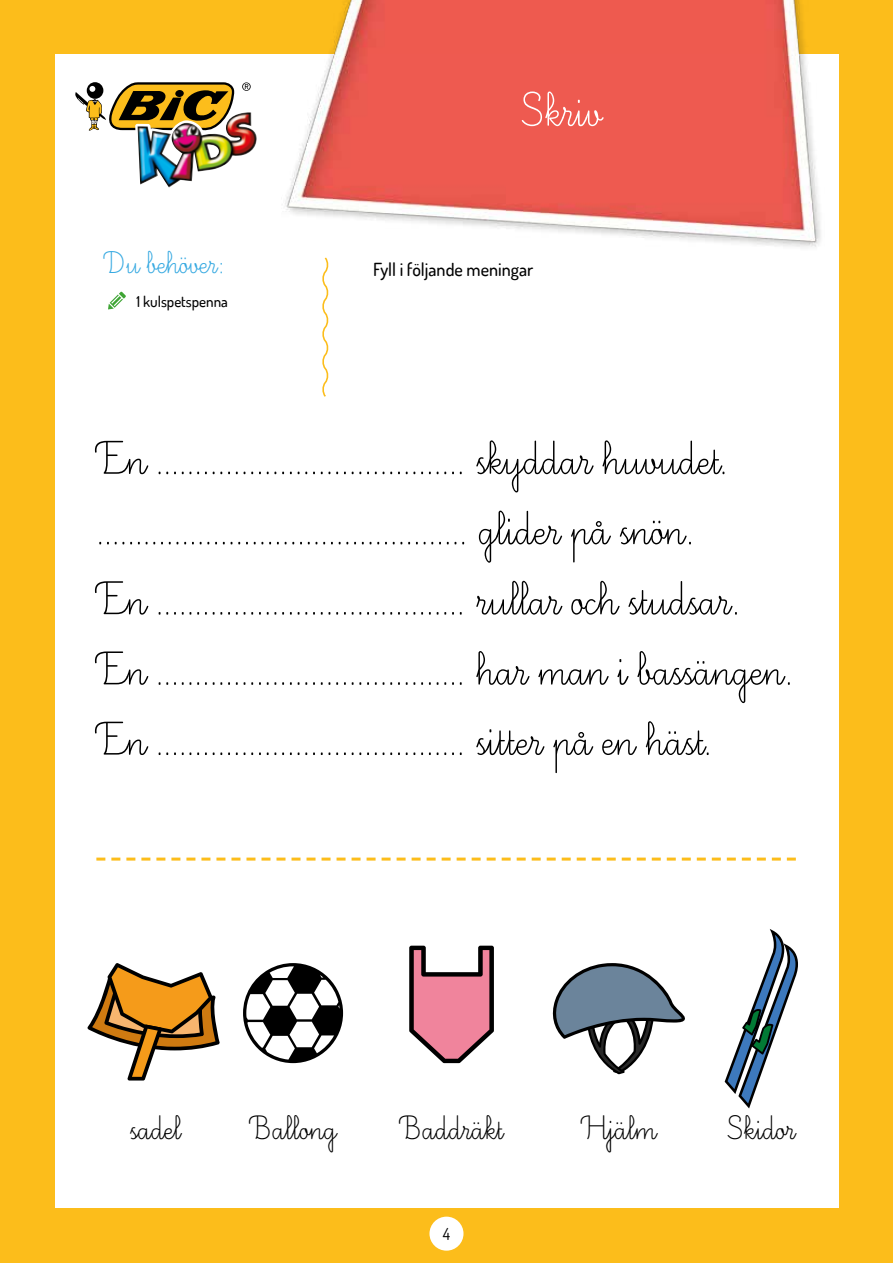
<style>
.page{position:relative;width:893px;height:1263px;background:#fcbd1b}
.page>*{position:absolute;margin:0;border:0;box-sizing:border-box;transform-origin:0 0}
.t1{font:60px "Ecriture A Romain Orne";color:#fff}
.t2{font:58.5px/70.2px "Ecriture A Romain Orne";color:#000}
.t3{font:42px "Ecriture A Romain Orne";color:#000}
.t4{font:39px "Ecriture A Romain Orne";color:#36a9e1}
.t5{font:500 18px "Dosis";color:#000}
.t6{font:16.5px "Dosis";color:#000}
.t7{font:500 15px "Dosis";color:#000}
</style>
<div class="page">
<div style="left:55px;top:55px;width:783px;height:1153px;background:#fff"></div>
<div style="left:429px;top:1216px;width:34px;height:35px;background:#fff;border-radius:50%"></div>
<img style="left:282px;top:0;width:543px;height:247px">
<svg style="left:75px;top:82px;width:176px;height:53px"></svg>
<img style="left:138px;top:112px;width:119px;height:76px">
<svg style="left:322px;top:257px;width:7px;height:140px"></svg>
<svg style="left:108px;top:292px;width:18px;height:17px"></svg>
<svg style="left:96px;top:857px;width:700px;height:3px"></svg>
<svg style="left:243px;top:963px;width:100px;height:100px"></svg>
<svg style="left:552px;top:963px;width:133px;height:111px"></svg>
<svg style="left:87px;top:963px;width:133px;height:117px"></svg>
<svg style="left:725px;top:929px;width:73px;height:179px"></svg>
<svg style="left:409px;top:946px;width:85px;height:117px"></svg>
<svg style="left:596px;top:521px;width:6px;height:6px"></svg>
<svg style="left:578px;top:732px;width:6px;height:6px"></svg>
<p class="t4" style="left:105px;top:244px;width:121px">Du behöver:</p>
<p class="t7" style="left:136px;top:292px;width:93px">1 kulspetspenna</p>
<p class="t1" style="left:522px;top:81px;width:80px">Skriv</p>
<p class="t5" style="left:373px;top:258px;width:162px">Fyll i följande meningar</p>
<p class="t2" style="left:96px;top:426px;width:698px">En ........................................ skyddar huvudet. ................................................ glider pa snön.<br>En ........................................ rullar och studsar.<br>En ........................................ har man i bassängen.<br>En ........................................ sitter pa en häst.</p>
<p class="t3" style="left:129px;top:1108px;width:53px">sadel</p>
<p class="t3" style="left:250px;top:1108px;width:87px">Ballong</p>
<p class="t3" style="left:400px;top:1108px;width:104px">Baddräkt</p>
<p class="t3" style="left:582px;top:1108px;width:76px">Hjälm</p>
<p class="t3" style="left:728px;top:1108px;width:68px">Skidor</p>
<p class="t6" style="left:443px;top:1223px;width:9px">4</p>
</div>
